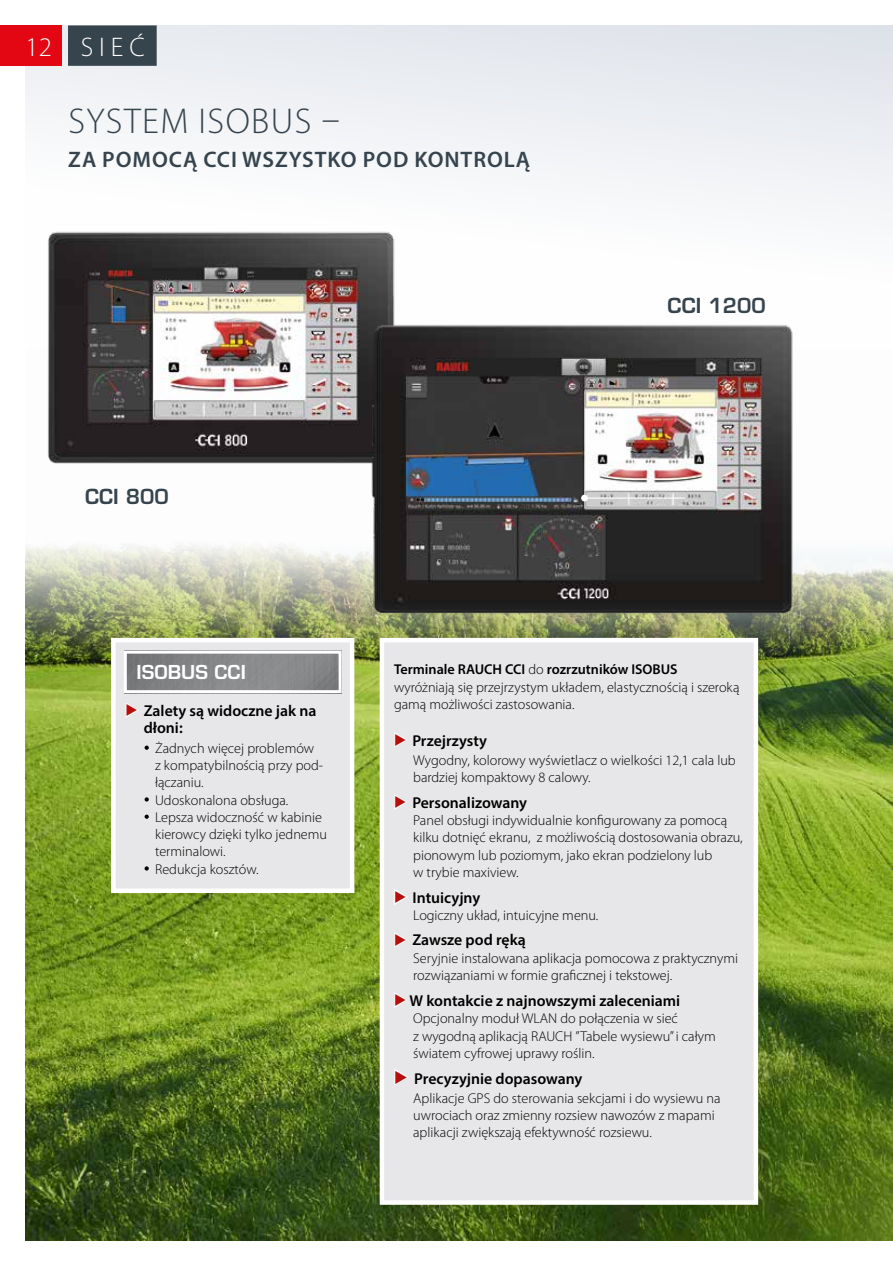
<style>
.page{position:relative;width:893px;height:1263px;background:#fff}
.page>*{position:absolute;margin:0;border:0;box-sizing:border-box;transform-origin:0 0}
.t1{font:300 36px "Myriad Pro";letter-spacing:.04em;color:#36444e}
.t2{font:300 27px "Myriad Pro";letter-spacing:.22em;color:#fff}
.t3{font:600 22.5px "Myriad Pro";letter-spacing:.04em;color:#36444e}
.t4{font:600 20.25px "Eurostile LT Std";color:#36444e}
.t5{font:600 18.75px "Eurostile LT Std";color:#fff}
.t6{font:600 15.75px/17.2px "Myriad Pro";color:#000}
.t7{font:300 14.25px/17.2px "Myriad Pro";color:#000}
.s1{color:#fff}
.s2{font-weight:600}
</style>
<div class="page">
<svg style="left:26px;top:26px;width:867px;height:187px;fill:#eff1f4"></svg>
<img style="left:26px;top:544px;width:867px;height:697px">
<div style="left:0;top:26px;width:62px;height:40px;background:#e30613"></div>
<div style="left:68px;top:25px;width:89px;height:41px;background:#36444e"></div>
<img style="left:48px;top:231px;width:347px;height:233px">
<img style="left:366px;top:307px;width:431px;height:315px">
<div style="left:111px;top:638px;width:243px;height:255px;background:#e7e7e9;border:4px solid #fff"></div>
<div style="left:124px;top:651px;width:218px;height:42px;border:3px solid #fff"></div>
<svg style="left:145px;top:745px;width:4px;height:5px"></svg>
<svg style="left:145px;top:797px;width:4px;height:4px"></svg>
<svg style="left:145px;top:814px;width:4px;height:5px"></svg>
<svg style="left:145px;top:866px;width:4px;height:4px"></svg>
<hr style="left:584px;top:497px;width:101px;height:2px;background:#fff">
<div style="left:581px;top:495px;width:7px;height:6px;background:#fff;border-radius:50%"></div>
<div style="left:380px;top:638px;width:378px;height:567px;background:#e7e7e9;border:4px solid #fff"></div>
<h2 class="t2" style="left:26px;top:32px;width:121px">12 SIEĆ</h2>
<h1 class="t1" style="left:68px;top:102px;width:273px">SYSTEM ISOBUS –</h1>
<h3 class="t3" style="left:68px;top:145px;width:463px">ZA POMOCĄ CCI WSZYSTKO POD KONTROLĄ</h3>
<h3 class="t4" style="left:85px;top:484px;width:85px">CCI 800</h3>
<h3 class="t4" style="left:668px;top:293px;width:100px">CCI 1200</h3>
<h3 class="t5" style="left:137px;top:660px;width:111px">ISOBUS CCI</h3>
<p class="t6" style="left:144px;top:702px;width:174px;text-indent:-18px"><span class="s1">◆</span> Zalety są widoczne jak na dłoni:</p>
<p class="t7" style="left:155px;top:740px;width:174px">Żadnych więcej problemów<br>z kompatybilnością przy pod&shy;łączaniu.<br>Udoskonalona obsługa.<br>Lepsza widoczność w kabinie kierowcy dzięki tylko jednemu terminalowi.<br>Redukcja kosztów.</p>
<p class="t7" style="left:394px;top:661px;width:347px"><span class="s2">Terminale RAUCH CCI</span> do <span class="s2">rozrzutników ISOBUS </span>wyróżniają się przejrzystym układem, elastycznością i szeroką gamą możliwości zastosowania.</p>
<p class="t6" style="left:394px;top:731px;width:94px"><span class="s1">◆</span> Przejrzysty</p>
<p class="t7" style="left:413px;top:752px;width:324px">Wygodny, kolorowy wyświetlacz o wielkości 12,1 cala lub bardziej kompaktowy 8 calowy.</p>
<p class="t6" style="left:394px;top:794px;width:135px"><span class="s1">◆</span> Personalizowany</p>
<p class="t7" style="left:413px;top:812px;width:331px">Panel obsługi indywidualnie konfigurowany za pomocą kilku dotnięć ekranu, z możliwością dostosowania obrazu, pionowym lub poziomym, jako ekran podzielony lub<br>w trybie maxiview.</p>
<p class="t6" style="left:394px;top:888px;width:88px"><span class="s1">◆</span> Intuicyjny</p>
<p class="t7" style="left:413px;top:907px;width:187px">Logiczny układ, intuicyjne menu.</p>
<p class="t6" style="left:394px;top:931px;width:133px"><span class="s1">◆</span> Zawsze pod ręką</p>
<p class="t7" style="left:413px;top:950px;width:326px">Seryjnie instalowana aplikacja pomocowa z praktycznymi rozwiązaniami w formie graficznej i tekstowej.</p>
<p class="t6" style="left:394px;top:992px;width:288px"><span class="s1">◆</span> W kontakcie z najnowszymi zaleceniami</p>
<p class="t7" style="left:413px;top:1010px;width:304px">Opcjonalny moduł WLAN do połączenia w sieć<br>z wygodną aplikacją RAUCH ”Tabele wysiewu” i całym światem cyfrowej uprawy roślin.</p>
<p class="t6" style="left:394px;top:1069px;width:190px"><span class="s1">◆</span> Precyzyjnie dopasowany</p>
<p class="t7" style="left:413px;top:1090px;width:309px">Aplikacje GPS do sterowania sekcjami i do wysiewu na uwrociach oraz zmienny rozsiew nawozów z mapami aplikacji zwiększają efektywność rozsiewu.</p>
</div>
